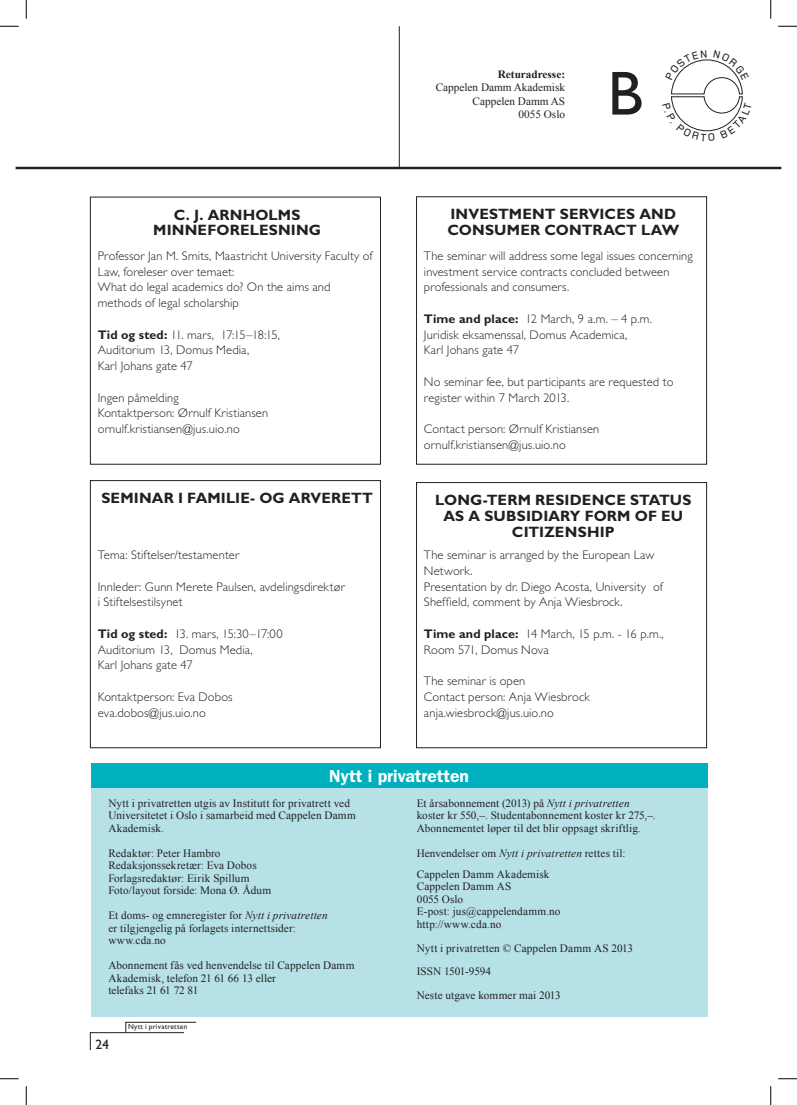
<style>
.page{position:relative;width:797px;height:1105px;background:#fff}
.page>*{position:absolute;margin:0;border:0;box-sizing:border-box;transform-origin:0 0}
.t1{font:62.5px "Gill Sans Std";color:#231f20}
.t2{font:600 17.5px "ITC Franklin Gothic Std";color:#fff}
.t3{font:700 15px/15.8px "Gill Sans Std";letter-spacing:.01em;color:#231f20}
.t4{font:13.75px "Gill Sans Std";color:#231f20}
.t5{font:300 12.5px/15.8px "Gill Sans Std";letter-spacing:.01em;color:#231f20}
.t6{font:11.25px/12.5px "Times New Roman";letter-spacing:.01em;color:#231f20}
.t7{font:700 11.25px "Times New Roman";color:#231f20}
.t8{font:7.5px "Gill Sans Std";letter-spacing:.03em;color:#231f20}
.s1{font-weight:700}
.s2{font-style:italic}
</style>
<div class="page">
<svg style="left:90px;top:1022px;width:107px;height:29px"></svg>
<hr style="left:399px;top:26px;width:1px;height:141px;background:#231f20">
<hr style="left:16px;top:167px;width:765px;height:2px;background:#231f20">
<div style="left:91px;top:781px;width:616px;height:235px;background:#b6e1e7"></div>
<div style="left:91px;top:763px;width:616px;height:25px;background:#00b0bc"></div>
<div style="left:90px;top:197px;width:291px;height:267px;border:1px solid #231f20"></div>
<div style="left:416px;top:196px;width:291px;height:268px;border:1px solid #231f20"></div>
<div style="left:90px;top:480px;width:291px;height:268px;border:1px solid #231f20"></div>
<div style="left:416px;top:482px;width:291px;height:266px;border:1px solid #231f20"></div>
<svg style="left:0;top:25px;width:19px;height:2px"></svg>
<svg style="left:778px;top:25px;width:19px;height:2px"></svg>
<svg style="left:0;top:1078px;width:19px;height:1px"></svg>
<svg style="left:778px;top:1078px;width:19px;height:1px"></svg>
<svg style="left:25px;top:0;width:2px;height:19px"></svg>
<svg style="left:25px;top:1086px;width:2px;height:19px"></svg>
<svg style="left:770px;top:0;width:1px;height:19px"></svg>
<svg style="left:770px;top:1086px;width:1px;height:19px"></svg>
<svg style="left:671px;top:59px;width:72px;height:73px"></svg>
<p class="t3" style="left:153px;top:207px;width:115px;text-indent:21px">C. J. ARN HOLMS<br>MINNEFORELESNING</p>
<p class="t5" style="left:98px;top:248px;width:276px">Professor Jan M. Smits, Maastricht University Faculty of Law, foreleser over temaet:<br>What do legal academics do? On the aims and methods of legal scholarship</p>
<p class="t5" style="left:98px;top:327px;width:184px"><span class="s1">TID OG STED:</span> 11. mars, 17:15–18:15,<br>Auditorium 13, Domus Media,<br>Karl Johans gate 47</p>
<p class="t5" style="left:98px;top:390px;width:172px">Ingen påmelding<br>Kontaktperson: Ørnulf Kristiansen ornulf.kristiansen@jus.uio.no</p>
<p class="t3" style="left:101px;top:490px;width:21px">SEMINAR</p>
<p class="t3" style="left:178px;top:490px;width:19px">I FAMILIE</p>
<p class="t3" style="left:250px;top:490px;width:51px">- OG ARVERETT</p>
<p class="t5" style="left:98px;top:547px;width:143px">Tema: Stiftelser/testamenter</p>
<p class="t5" style="left:98px;top:579px;width:248px">Innleder: Gunn Merete Paulsen, avdelingsdirektør i Stiftelsestilsynet</p>
<p class="t5" style="left:98px;top:626px;width:186px"><span class="s1">TID OG STED:</span> 13. mars, 15:30–17:00<br>Auditorium 13, Domus Media,<br>Karl Johans gate 47</p>
<p class="t5" style="left:98px;top:689px;width:136px">Kontaktperson: Eva Dobos eva.dobos@jus.uio.no</p>
<p class="t7" style="left:498px;top:66px;width:69px">Returadresse:</p>
<p class="t6" style="left:435px;top:81px;width:131px;line-height:13.5px;text-align:right">Cappelen Damm Akademisk<br>Cappelen Damm AS<br>0055 Oslo</p>
<h1 class="t1" style="left:607px;top:58px;width:37px">B</h1>
<p class="t3" style="left:450px;top:206px;width:18px">INVESTMENT</p>
<p class="t3" style="left:559px;top:206px;width:20px">SERVICES</p>
<p class="t3" style="left:639px;top:206px;width:13px">AND</p>
<p class="t3" style="left:447px;top:222px;width:25px">CONSUMER</p>
<p class="t3" style="left:544px;top:222px;width:24px">CONTRACT</p>
<p class="t3" style="left:641px;top:222px;width:40px">LAW</p>
<p class="t5" style="left:424px;top:248px;width:270px">The seminar will address some legal issues concerning investment service contracts concluded between professionals and consumers.</p>
<p class="t5" style="left:424px;top:311px;width:229px"><span class="s1">TIME AND PLACE:</span> 12 March, 9 a.m. – 4 p.m.<br>Juridisk eksamenssal, Domus Academica,<br>Karl Johans gate 47</p>
<p class="t5" style="left:424px;top:374px;width:251px">No seminar fee, but participants are requested to register within 7 March 2013.</p>
<p class="t5" style="left:424px;top:421px;width:177px">Contact person: Ørnulf Kristiansen ornulf.kristiansen@jus.uio.no</p>
<p class="t3" style="left:435px;top:492px;width:23px">LONG</p>
<p class="t3" style="left:483px;top:492px;width:16px">-TERM</p>
<p class="t3" style="left:535px;top:492px;width:11px">RESIDENCE</p>
<p class="t3" style="left:630px;top:492px;width:12px">STATUS</p>
<p class="t3" style="left:443px;top:508px;width:52px">AS ASUBSIDIAR</p>
<p class="t3" style="left:570px;top:508px;width:27px">Y FORM</p>
<p class="t3" style="left:634px;top:508px;width:50px">OF EU</p>
<p class="t3" style="left:512px;top:524px;width:9px">CITI</p>
<p class="t3" style="left:544px;top:524px;width:22px">ZENS</p>
<p class="t3" style="left:587px;top:524px;width:21px">HIP</p>
<p class="t5" style="left:424px;top:547px;width:240px">The seminar is arranged by the European Law Network.<br>Presentation by dr. Diego Acosta, University of Sheffield, comment by Anja Wiesbrock.</p>
<p class="t5" style="left:424px;top:626px;width:241px"><span class="s1">TIME AND PLACE:</span> 14 March, 15 p.m. - 16 p.m.,<br>Room 571, Domus Nova</p>
<p class="t5" style="left:424px;top:673px;width:167px">The seminar is open<br>Contact person: Anja Wiesbrock anja.wiesbrock@jus.uio.no</p>
<h2 class="t2" style="left:329px;top:765px;width:141px">Nytt i privatretten</h2>
<p class="t6" style="left:108px;top:796px;width:249px">Nytt i privatretten utgis av Institutt for privatrett ved<br>Universitetet i Oslo i samarbeid med Cappelen Damm<br>Akademisk.</p>
<p class="t6" style="left:108px;top:846px;width:164px">Redaktør: Peter Hambro<br>Redaksjonssekretær: Eva Dobos<br>Forlagsredaktør: Eirik Spillum<br>Foto/layout forside: Mona Ø. Ådum</p>
<p class="t6" style="left:108px;top:909px;width:221px">Et doms- og emneregister for <span class="s2">Nytt i privatretten </span>er tilgjengelig på forlagets internettsider: www.cda.no</p>
<p class="t6" style="left:108px;top:959px;width:248px">Abonnement fås ved henvendelse til Cappelen Damm<br>Akademisk, telefon 21 61 66 13 eller<br>telefaks 21 61 72 81</p>
<p class="t4" style="left:95px;top:1036px;width:15px">24</p>
<p class="t8" style="left:128px;top:1022px;width:61px">Nytt i privatretten</p>
<p class="t6" style="left:417px;top:796px;width:240px">Et årsabonnement (2013) på <span class="s2">Nytt i privatretten </span>koster kr 550,–. Studentabonnement koster kr 275,–.<br>Abonnementet løper til det blir oppsagt skriftlig.</p>
<p class="t6" style="left:417px;top:842px;width:210px;line-height:21.2px">Henvendelser om <span class="s2">Nytt i privatretten</span> rettes til:<br>Cappelen Damm Akademisk</p>
<p class="t6" style="left:417px;top:880px;width:145px">Cappelen Damm AS<br>0055 Oslo<br>E-post: jus@cappelendamm.no http://www.cda.no</p>
<p class="t6" style="left:417px;top:936px;width:218px;line-height:23.8px">Nytt i privatretten © Cappelen Damm AS 2013<br>ISSN 1501-9594<br>Neste utgave kommer mai 2013</p>
</div>
